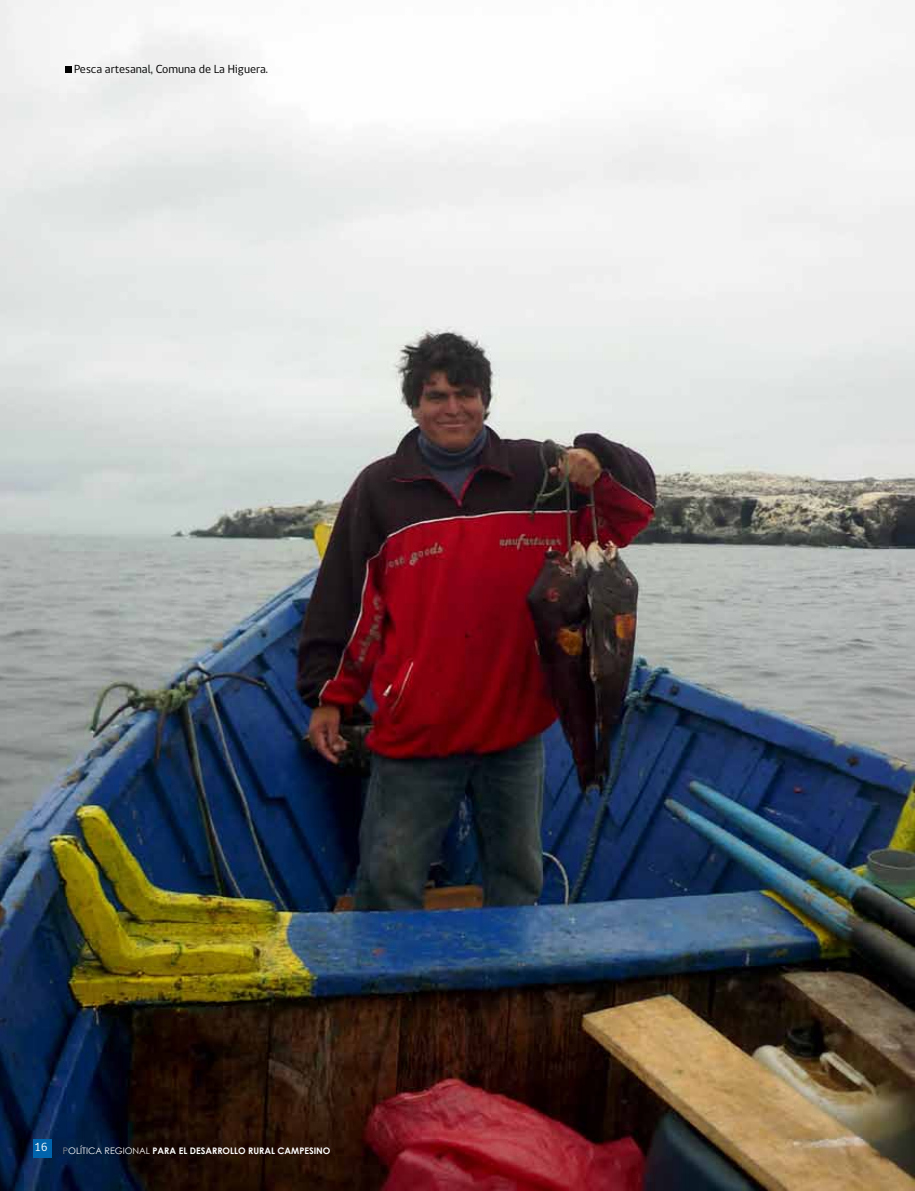
<style>
.page{position:relative;width:915px;height:1191px;background:#fff}
.page>*{position:absolute;margin:0;border:0;box-sizing:border-box;transform-origin:0 0}
.t1{font:12px "gob CL";color:#000}
.t2{font:12px "gob CL";color:#fff}
.t3{font:700 9px "Century Gothic";color:#fff}
.s1{font-weight:400;color:#939598}
.s2{font-weight:400}
</style>
<div class="page">
<img style="left:0;top:0;width:914px;height:1191px">
<div style="left:33px;top:1139px;width:19px;height:18px;background:#0064ac"></div>
<svg style="left:65px;top:66px;width:6px;height:6px"></svg>
<h1 class="t1" style="left:74px;top:61px;width:195px">Pesca artesanal, Comuna de La Higuera.</h1>
<h1 class="t2" style="left:35px;top:1138px;width:14px">16</h1>
<p class="t3" style="left:63px;top:1143px;width:269px"><span class="s1">P</span><span class="s2">OLÍTICA REGIONAL</span> PARA EL DESARROLLO RURAL CAMPESINO</p>
</div>
